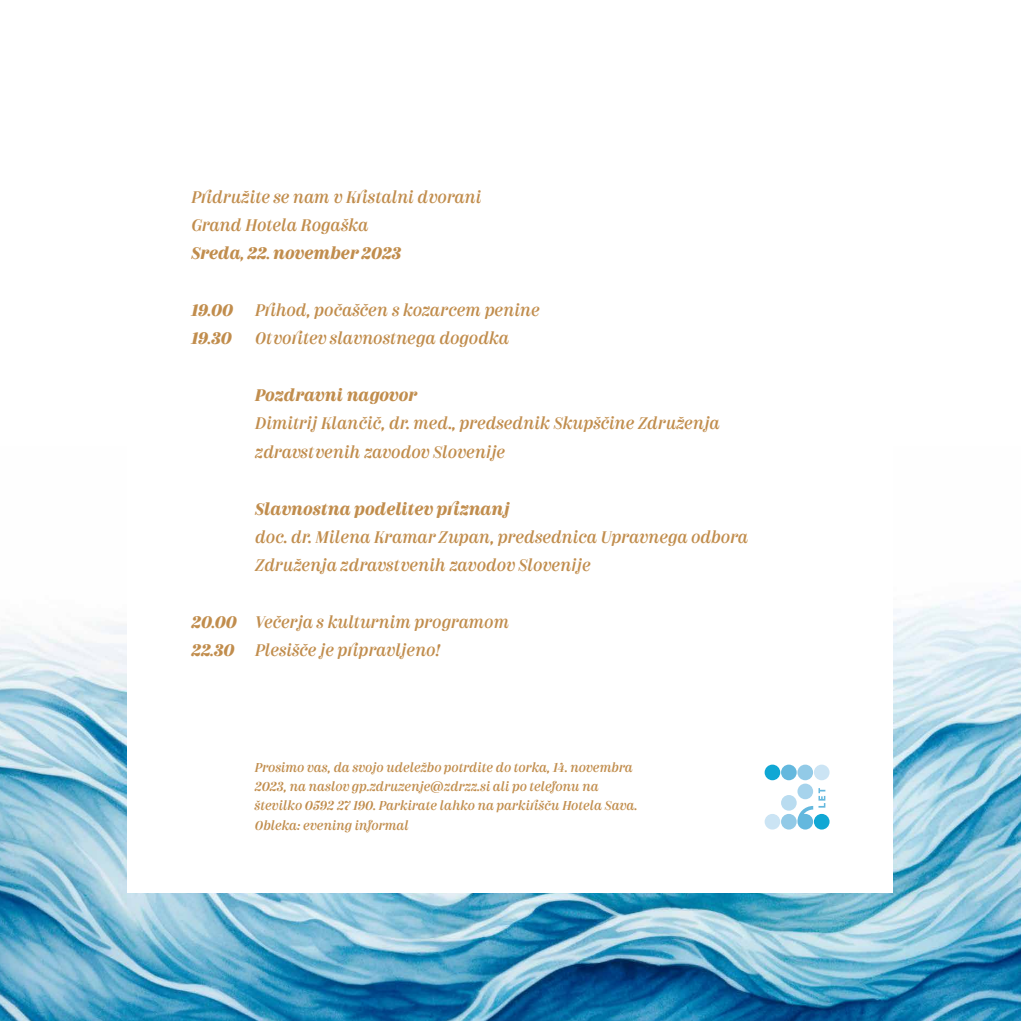
<style>
.page{position:relative;width:1021px;height:1021px;background:#fff}
.page>*{position:absolute;margin:0;border:0;box-sizing:border-box;transform-origin:0 0}
.t1{font:italic 14.62px/28.3px "Couturier";color:#c18d4d}
.t2{font:italic 700 14.62px "Couturier";color:#c18d4d}
.t3{font:italic 11.25px/19.1px "Couturier";letter-spacing:-.005em;color:#c18d4d}
.s1{font-weight:700}
</style>
<div class="page">
<img style="left:0;top:594px;width:1020px;height:426px">
<div style="left:128px;top:128px;width:765px;height:765px;background:#fff"></div>
<div style="left:764px;top:813px;width:16px;height:16px;background:#cbe4f4;border-radius:50%"></div>
<div style="left:781px;top:813px;width:15px;height:16px;background:#92cae7;border-radius:50%"></div>
<div style="left:813px;top:813px;width:16px;height:16px;background:#10a7d4;border-radius:50%"></div>
<div style="left:781px;top:795px;width:15px;height:15px;background:#b9dcf0;border-radius:50%"></div>
<svg style="left:797px;top:783px;width:16px;height:16px"></svg>
<div style="left:764px;top:764px;width:16px;height:16px;background:#10a7d4;border-radius:50%"></div>
<div style="left:781px;top:764px;width:15px;height:16px;background:#64b8de;border-radius:50%"></div>
<div style="left:797px;top:764px;width:16px;height:16px;background:#92cae7;border-radius:50%"></div>
<div style="left:813px;top:764px;width:16px;height:16px;background:#cbe4f4;border-radius:50%"></div>
<svg style="left:797px;top:788px;width:28px;height:41px"></svg>
<p class="t1" style="left:191px;top:183px;width:291px">Pridružite se nam v Kristalni dvorani<br>Grand Hotela Rogaška</p>
<p class="t2" style="left:191px;top:246px;width:211px">Sreda, 22. november 2023</p>
<p class="t2" style="left:191px;top:302px;width:43px">19.00</p>
<p class="t1" style="left:255px;top:297px;width:286px">Prihod, počaščen s kozarcem penine</p>
<p class="t2" style="left:191px;top:331px;width:42px">19.30</p>
<p class="t1" style="left:255px;top:325px;width:256px">Otvoritev slavnostnega dogodka</p>
<p class="t2" style="left:255px;top:387px;width:161px">Pozdravni nagovor</p>
<p class="t1" style="left:255px;top:410px;width:466px">Dimitrij Klančič, dr. med., predsednik Skupščine Združenja zdravstvenih zavodov Slovenije</p>
<p class="t2" style="left:255px;top:501px;width:256px">Slavnostna podelitev priznanj</p>
<p class="t1" style="left:255px;top:523px;width:494px">doc. dr. Milena Kramar Zupan, predsednica Upravnega odbora<br>Združenja zdravstvenih zavodov Slovenije</p>
<p class="t1" style="left:191px;top:608px;width:319px"><span class="s1">20.00</span> Večerja s kulturnim programom<br><span class="s1">22.30</span></p>
<p class="t1" style="left:255px;top:637px;width:186px">Plesišče je pripravljeno!</p>
<p class="t3" style="left:255px;top:758px;width:384px">Prosimo vas, da svojo udeležbo potrdite do torka, 14. novembra 2023, na naslov gp.zdruzenje@zdrzz.si ali po telefonu na številko 0592 27 190. Parkirate lahko na parkirišču Hotela Sava.<br>Obleka: evening informal</p>
</div>
